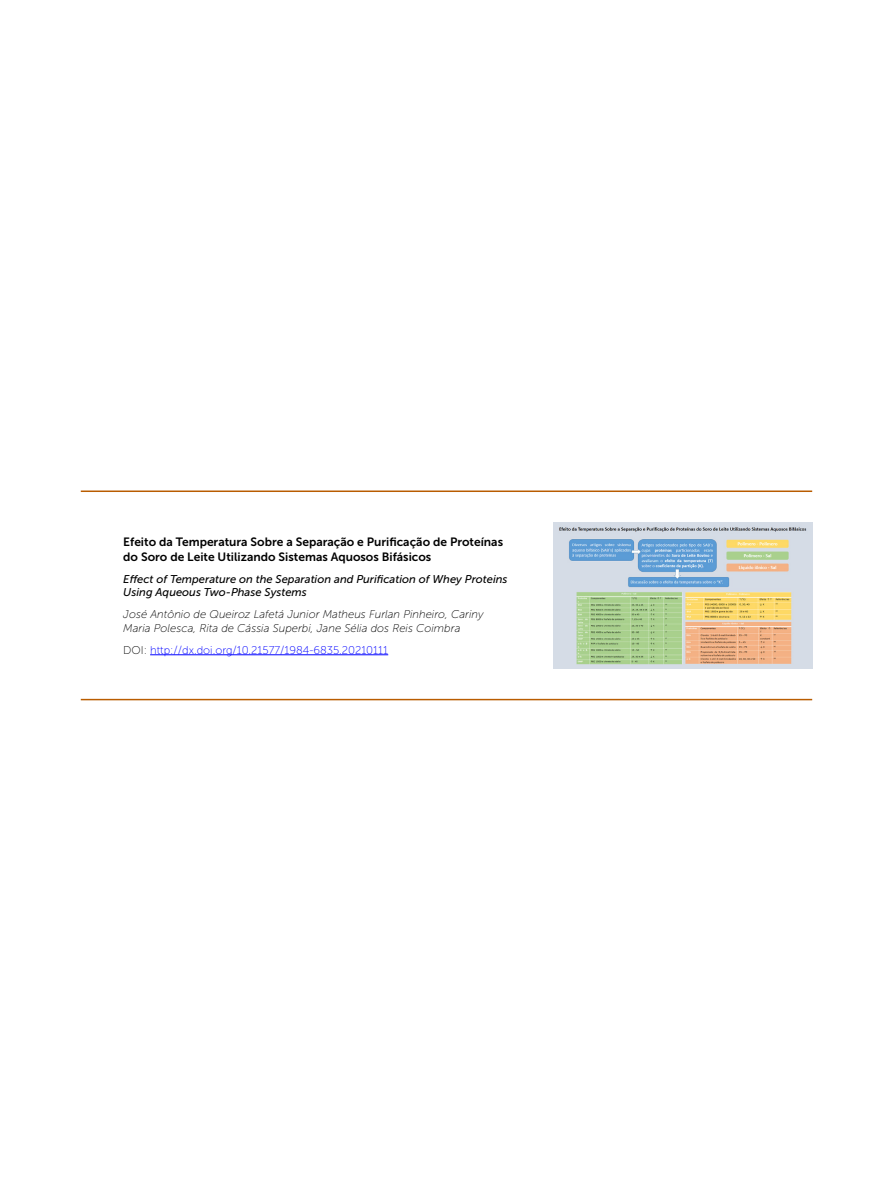
<style>
.page{position:relative;width:893px;height:1191px;background:#fff}
.page>*{position:absolute;margin:0;border:0;box-sizing:border-box;transform-origin:0 0}
.t1{font:12px/14.4px "Museo Sans 700";color:#000}
.t2{font:italic 11.25px/13.5px "Museo Sans 100";color:#000}
.t3{font:italic 11.25px/13.5px "Museo Sans 500";color:#000}
.t4{font:11.25px "Museo Sans 100";color:#00f}
.s1{color:#000}
</style>
<div class="page">
<hr style="left:150px;top:654px;width:238px;height:1px;background:#00f">
<hr style="left:81px;top:490px;width:731px;height:2px;background:#b95c00">
<hr style="left:81px;top:699px;width:731px;height:1px;background:#b95c00">
<img style="left:554px;top:523px;width:258px;height:145px">
<p class="t1" style="left:123px;top:535px;width:381px">Efeito da Temperatura Sobre a Separação e Purificação de Proteínas do Soro de Leite Utilizando Sistemas Aquosos Bifásicos</p>
<p class="t3" style="left:123px;top:572px;width:386px">Effect of Temperature on the Separation and Purification of Whey Proteins<br>Using Aqueous Two-Phase Systems</p>
<p class="t2" style="left:123px;top:607px;width:362px">José Antônio de Queiroz Lafetá Junior Matheus Furlan Pinheiro, Cariny<br>Maria Polesca, Rita de Cássia Superbi, Jane Sélia dos Reis Coimbra</p>
<p class="t4" style="left:123px;top:644px;width:266px"><span class="s1">DOI:</span> http://dx.doi.org/10.21577/1984-6835.20210111</p>
</div>
